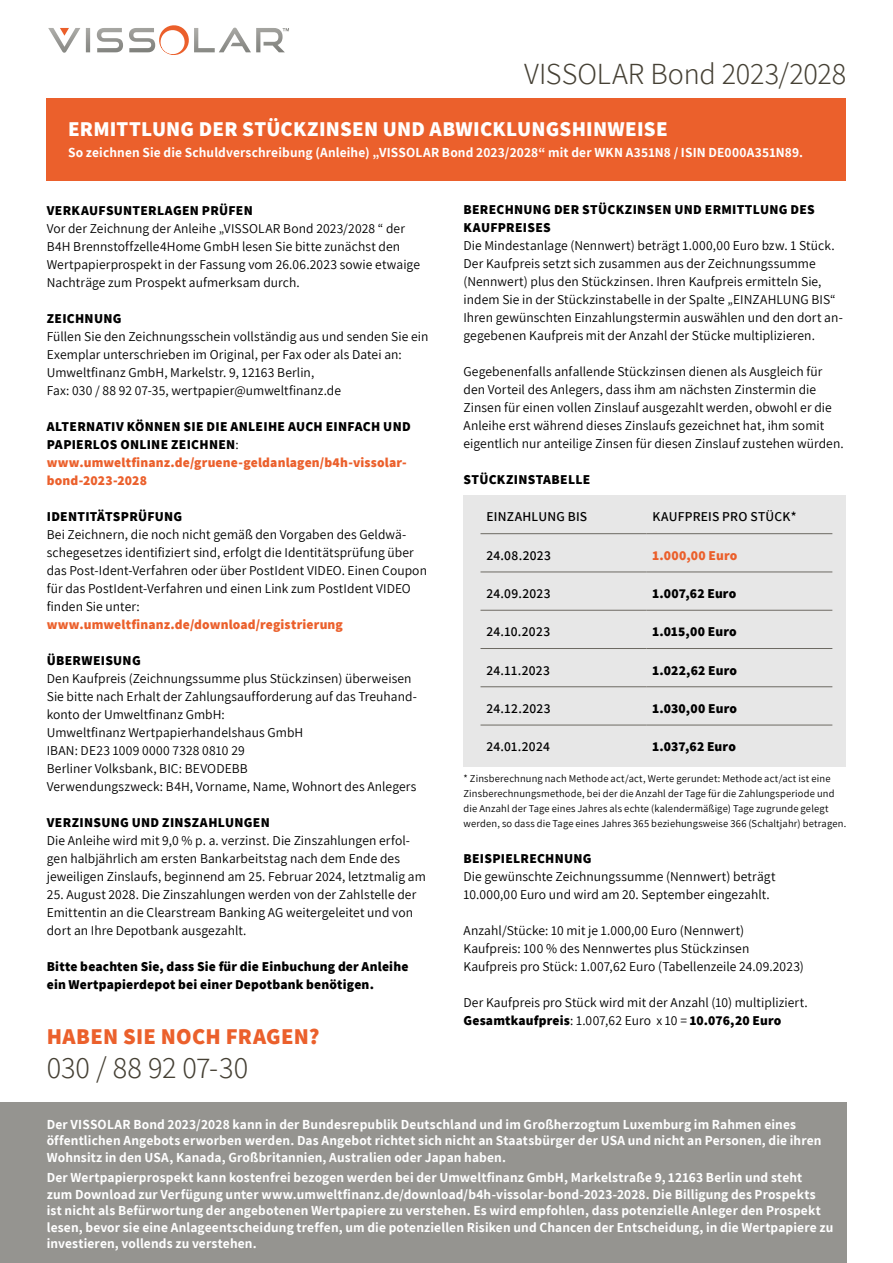
<style>
.page{position:relative;width:893px;height:1263px;background:#fff}
.page>*{position:absolute;margin:0;border:0;box-sizing:border-box;transform-origin:0 0}
.t1{font:300 30px "Assistant";letter-spacing:-.005em;color:#454034}
.t2{font:800 22.5px "Assistant";letter-spacing:.01em;color:#eb602c}
.t3{font:800 21px "Assistant";letter-spacing:.01em;color:#fff}
.t4{font:13.5px/18px "Assistant";letter-spacing:.005em;color:#000}
.t5{font:700 13.5px/16.5px "Assistant";letter-spacing:.01em;color:#fff}
.t6{font:800 13.5px/18px "Assistant";letter-spacing:.02em;color:#000}
.t7{font:600 13.5px "Assistant";letter-spacing:.015em;color:#000}
.t8{font:800 13.5px "Assistant";letter-spacing:.01em;color:#eb602c}
.t9{font:10.5px/15px "Assistant";letter-spacing:.015em;color:#000}
.s1{font-weight:400}
.s2{color:#eb602c}
.s3{font-weight:800}
</style>
<div class="page">
<div style="left:47px;top:98px;width:799px;height:83px;background:#eb602c"></div>
<div style="left:463px;top:495px;width:383px;height:271px;background:#e7e7e7"></div>
<hr style="left:480px;top:533px;width:166px;height:1px;background:#6d6a63">
<hr style="left:646px;top:533px;width:186px;height:1px;background:#6d6a63">
<hr style="left:480px;top:572px;width:166px;height:1px;background:#6d6a63">
<hr style="left:646px;top:572px;width:186px;height:1px;background:#6d6a63">
<hr style="left:480px;top:610px;width:166px;height:1px;background:#6d6a63">
<hr style="left:646px;top:610px;width:186px;height:1px;background:#6d6a63">
<hr style="left:480px;top:648px;width:166px;height:1px;background:#6d6a63">
<hr style="left:646px;top:648px;width:186px;height:1px;background:#6d6a63">
<hr style="left:480px;top:686px;width:166px;height:1px;background:#6d6a63">
<hr style="left:646px;top:686px;width:186px;height:1px;background:#6d6a63">
<hr style="left:480px;top:725px;width:166px;height:1px;background:#6d6a63">
<hr style="left:646px;top:725px;width:186px;height:1px;background:#6d6a63">
<svg style="left:48px;top:25px;width:241px;height:30px"></svg>
<div style="left:0;top:1103px;width:846px;height:160px;background:#959490"></div>
<h1 class="t1" style="left:524px;top:53px;width:323px">VISSOLAR Bond 2023/2028</h1>
<h3 class="t3" style="left:68px;top:115px;width:601px">ERMITTLUNG DER STÜCKZINSEN UND ABWICKLUNGSHINWEISE</h3>
<p class="t5" style="left:68px;top:144px;width:737px">So zeichnen Sie die Schuldverschreibung (Anleihe) „VISSOLAR Bond 2023/2028“ mit der WKN A351N8 / ISIN DE000A351N89.</p>
<p class="t6" style="left:463px;top:200px;width:353px">BERECHNUNG DER STÜCKZINSEN UND ERMITTLUNG DES<br>KAUFPREISES</p>
<p class="t4" style="left:463px;top:236px;width:381px">Die Mindestanlage (Nennwert) beträgt 1.000,00 Euro bzw. 1 Stück.<br>Der Kaufpreis setzt sich zusammen aus der Zeichnungssumme (Nennwert) plus den Stückzinsen. Ihren Kaufpreis ermitteln Sie, indem Sie in der Stückzinstabelle in der Spalte „EINZAHLUNG BIS“ Ihren gewünschten Einzahlungstermin auswählen und den dort an&shy;gegebenen Kaufpreis mit der Anzahl der Stücke multiplizieren.</p>
<p class="t4" style="left:463px;top:362px;width:382px">Gegebenenfalls anfallende Stückzinsen dienen als Ausgleich für den Vorteil des Anlegers, dass ihm am nächsten Zinstermin die Zinsen für einen vollen Zinslauf ausgezahlt werden, obwohl er die Anleihe erst während dieses Zinslaufs gezeichnet hat, ihm somit eigentlich nur anteilige Zinsen für diesen Zinslauf zustehen würden.</p>
<p class="t6" style="left:463px;top:470px;width:128px">STÜCKZINSTABELLE</p>
<p class="t6" style="left:47px;top:201px;width:208px">VERKAUFSUNTERLAGEN PRÜFEN</p>
<p class="t4" style="left:47px;top:219px;width:375px">Vor der Zeichnung der Anleihe „VISSOLAR Bond 2023/2028 “ der B4H Brennstoffzelle4Home GmbH lesen Sie bitte zunächst den Wertpapierprospekt in der Fassung vom 26.06.2023 sowie etwaige Nachträge zum Prospekt aufmerksam durch.</p>
<p class="t6" style="left:47px;top:309px;width:76px">ZEICHNUNG</p>
<p class="t4" style="left:47px;top:327px;width:383px">Füllen Sie den Zeichnungsschein vollständig aus und senden Sie ein Exemplar unterschrieben im Original, per Fax oder als Datei an:<br>Umweltfinanz GmbH, Markelstr. 9, 12163 Berlin,<br>Fax: 030 / 88 92 07-35, wertpapier@umweltfinanz.de</p>
<p class="t6" style="left:47px;top:417px;width:365px">ALTERNATIV KÖNNEN SIE DIE ANLEIHE AUCH EINFACH UND PAPIERLOS ONLINE ZEICHNEN<span class="s1">: </span><span class="s2">www.umweltfinanz.de/gruene-geldanlagen/b4h-vissolar&shy;bond-2023-2028</span></p>
<p class="t6" style="left:47px;top:507px;width:137px">IDENTITÄTSPRÜFUNG</p>
<p class="t4" style="left:47px;top:525px;width:382px">Bei Zeichnern, die noch nicht gemäß den Vorgaben des Geldwä&shy;schegesetzes identifiziert sind, erfolgt die Identitätsprüfung über das Post-Ident-Verfahren oder über PostIdent VIDEO. Einen Coupon für das PostIdent-Verfahren und einen Link zum PostIdent VIDEO finden Sie unter:</p>
<p class="t8" style="left:47px;top:615px;width:298px">www.umweltfinanz.de/download/registrierung</p>
<p class="t6" style="left:47px;top:651px;width:95px">ÜBERWEISUNG</p>
<p class="t4" style="left:47px;top:669px;width:372px">Den Kaufpreis (Zeichnungssumme plus Stückzinsen) überweisen Sie bitte nach Erhalt der Zahlungsaufforderung auf das Treuhand&shy;konto der Umweltfinanz GmbH:<br>Umweltfinanz Wertpapierhandelshaus GmbH<br>IBAN: DE23 1009 0000 7328 0810 29<br>Berliner Volksbank, BIC: BEVODEBB<br>Verwendungszweck: B4H, Vorname, Name, Wohnort des Anlegers</p>
<p class="t6" style="left:47px;top:813px;width:225px">VERZINSUNG UND ZINSZAHLUNGEN</p>
<p class="t4" style="left:47px;top:831px;width:381px">Die Anleihe wird mit 9,0 % p. a. verzinst. Die Zinszahlungen erfol&shy;gen halbjährlich am ersten Bankarbeitstag nach dem Ende des jeweiligen Zinslaufs, beginnend am 25. Februar 2024, letztmalig am</p>
<p class="t4" style="left:47px;top:885px;width:371px">25. August 2028. Die Zinszahlungen werden von der Zahlstelle der<br>Emittentin an die Clearstream Banking AG weitergeleitet und von dort an Ihre Depotbank ausgezahlt.</p>
<p class="t6" style="left:47px;top:957px;width:363px">Bitte beachten Sie, dass Sie für die Einbuchung der Anleihe ein Wertpapierdepot bei einer Depotbank benötigen.</p>
<p class="t7" style="left:486px;top:508px;width:102px">EINZAHLUNG BIS</p>
<p class="t7" style="left:652px;top:508px;width:146px">KAUFPREIS PRO STÜCK*</p>
<p class="t7" style="left:486px;top:546px;width:66px">24.08.2023</p>
<p class="t8" style="left:652px;top:546px;width:87px">1.000,00 Euro</p>
<p class="t7" style="left:486px;top:584px;width:66px">24.09.2023</p>
<p class="t6" style="left:652px;top:584px;width:85px">1.007,62 Euro</p>
<p class="t7" style="left:486px;top:622px;width:65px">24.10.2023</p>
<p class="t6" style="left:652px;top:622px;width:86px">1.015,00 Euro</p>
<p class="t7" style="left:486px;top:661px;width:65px">24.11.2023</p>
<p class="t6" style="left:652px;top:661px;width:86px">1.022,62 Euro</p>
<p class="t7" style="left:486px;top:699px;width:66px">24.12.2023</p>
<p class="t6" style="left:652px;top:699px;width:86px">1.030,00 Euro</p>
<p class="t7" style="left:486px;top:737px;width:65px">24.01.2024</p>
<p class="t6" style="left:652px;top:737px;width:85px">1.037,62 Euro</p>
<p class="t9" style="left:463px;top:770px;width:384px">* Zinsberechnung nach Methode act/act, Werte gerundet: Methode act/act ist eine Zinsberechnungsmethode, bei der die Anzahl der Tage für die Zahlungsperiode und die Anzahl der Tage eines Jahres als echte (kalendermäßige) Tage zugrunde gelegt werden, so dass die Tage eines Jahres 365 beziehungsweise 366 (Schaltjahr) betragen.</p>
<p class="t6" style="left:463px;top:849px;width:130px">BEISPIELRECHNUNG</p>
<p class="t4" style="left:463px;top:867px;width:314px">Die gewünschte Zeichnungssumme (Nennwert) beträgt<br>10.000,00 Euro und wird am 20. September eingezahlt.</p>
<p class="t4" style="left:463px;top:921px;width:342px">Anzahl/Stücke: 10 mit je 1.000,00 Euro (Nennwert)<br>Kaufpreis: 100 % des Nennwertes plus Stückzinsen<br>Kaufpreis pro Stück: 1.007,62 Euro (Tabellenzeile 24.09.2023)</p>
<p class="t4" style="left:463px;top:993px;width:346px">Der Kaufpreis pro Stück wird mit der Anzahl (10) multipliziert.<br><span class="s3">Gesamtkaufpreis</span>: 1.007,62 Euro x 10 = <span class="s3">10.076,20 Euro</span></p>
<h2 class="t2" style="left:47px;top:1020px;width:274px">HABEN SIE NOCH FRAGEN?</h2>
<h1 class="t1" style="left:47px;top:1047px;width:203px">030 / 88 92 07-30</h1>
<p class="t5" style="left:47px;top:1115px;width:776px">Der VISSOLAR Bond 2023/2028 kann in der Bundesrepublik Deutschland und im Großherzogtum Luxemburg im Rahmen eines öffentlichen Angebots erworben werden. Das Angebot richtet sich nicht an Staatsbürger der USA und nicht an Personen, die ihren<br>Wohnsitz in den USA, Kanada, Großbritannien, Australien oder Japan haben.</p>
<p class="t5" style="left:47px;top:1169px;width:788px">Der Wertpapierprospekt kann kostenfrei bezogen werden bei der Umweltfinanz GmbH, Markelstraße 9, 12163 Berlin und steht<br>zum Download zur Verfügung unter www.umweltfinanz.de/download/b4h-vissolar-bond-2023-2028. Die Billigung des Prospekts ist nicht als Befürwortung der angebotenen Wertpapiere zu verstehen. Es wird empfohlen, dass potenzielle Anleger den Prospekt lesen, bevor sie eine Anlageentscheidung treffen, um die potenziellen Risiken und Chancen der Entscheidung, in die Wertpapiere zu investieren, vollends zu verstehen.</p>
</div>
